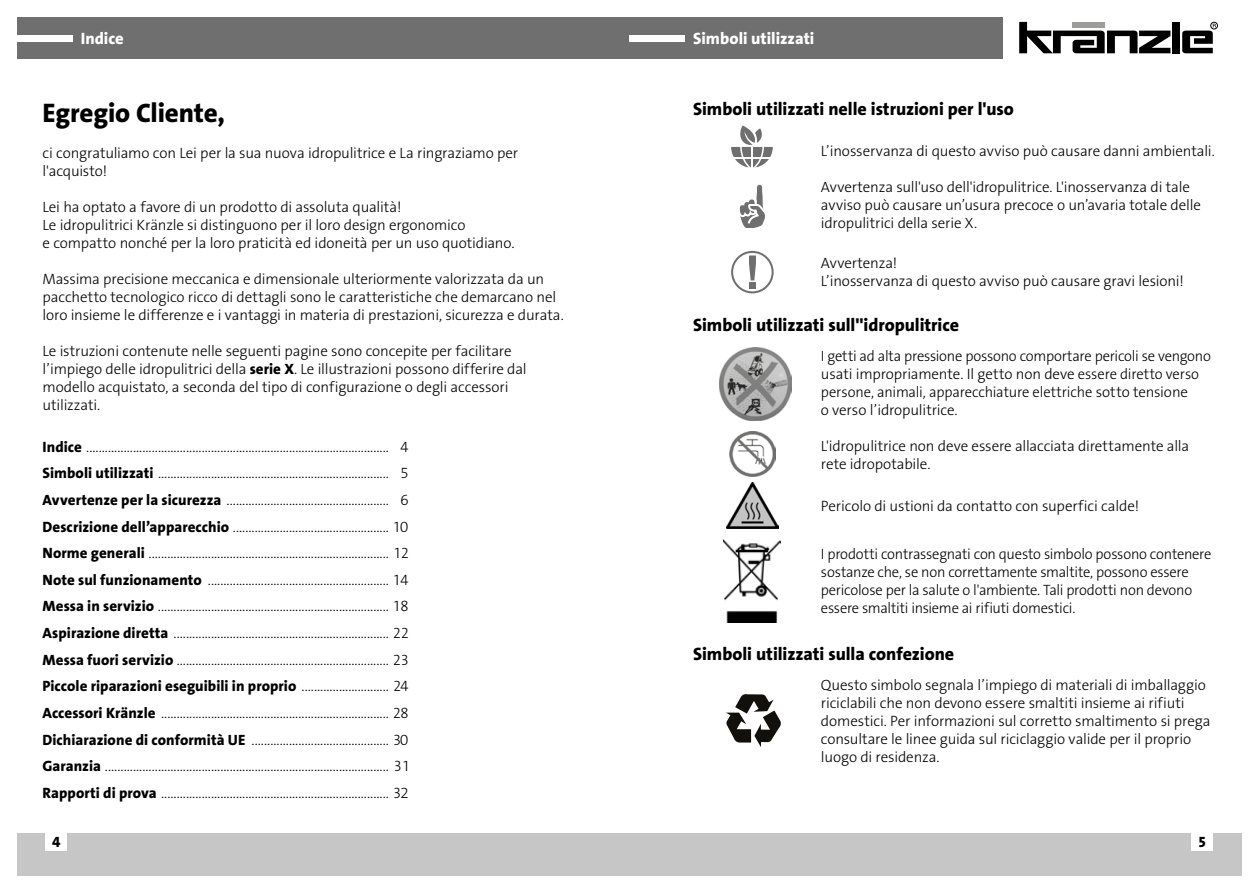
<style>
.page{position:relative;width:1259px;height:893px;background:#fff}
.page>*{position:absolute;margin:0;border:0;box-sizing:border-box;transform-origin:0 0}
.t1{font:27px "The Sans LP8 Ex Bld";letter-spacing:-.005em;color:#000}
.t2{font:18px "The Sans LP8 Ex Bld";letter-spacing:-.005em;color:#000}
.t3{font:16.5px "The Sans LP8 Ex Bld";color:#fff}
.t4{font:15px/18px "The Sans LP3 Lig";letter-spacing:-.01em;color:#000}
.t5{font:15px "The Sans LP8 Ex Bld";color:#000}
.s1{font-family:"The Sans LP8 Ex Bld"}
.s2{font-family:"The Sans LP3 Lig"}
</style>
<div class="page">
<div style="left:629px;top:833px;width:613px;height:43px;background:#c6c6c6"></div>
<div style="left:17px;top:833px;width:612px;height:43px;background:#c6c6c6"></div>
<div style="left:1191px;top:833px;width:22px;height:18px;background:#fff"></div>
<div style="left:46px;top:833px;width:21px;height:18px;background:#fff"></div>
<div style="left:17px;top:17px;width:985px;height:41px;background:#706f6f"></div>
<div style="left:17px;top:35px;width:55px;height:6px;background:#fff"></div>
<div style="left:629px;top:35px;width:56px;height:6px;background:#fff"></div>
<svg style="left:1019px;top:22px;width:151px;height:31px"></svg>
<div style="left:1172px;top:22px;width:7px;height:31px;background:#000"></div>
<div style="left:1210px;top:22px;width:7px;height:7px;border:1px solid #000;border-radius:50%"></div>
<svg style="left:1182px;top:24px;width:34px;height:29px"></svg>
<img style="left:719px;top:348px;width:73px;height:73px">
<svg style="left:731px;top:125px;width:42px;height:43px"></svg>
<svg style="left:739px;top:185px;width:26px;height:42px"></svg>
<svg style="left:731px;top:251px;width:42px;height:42px"></svg>
<div style="left:749px;top:282px;width:6px;height:7px;background:#706f6f"></div>
<img style="left:729px;top:431px;width:46px;height:46px">
<img style="left:723px;top:540px;width:58px;height:83px">
<svg style="left:726px;top:694px;width:55px;height:53px"></svg>
<img style="left:726px;top:483px;width:52px;height:45px">
<p class="t3" style="left:81px;top:28px;width:45px">Indice</p>
<p class="t3" style="left:693px;top:28px;width:123px">Simboli utilizzati</p>
<h1 class="t1" style="left:43px;top:96px;width:184px">Egregio Cliente,</h1>
<p class="t4" style="left:43px;top:144px;width:477px">ci congratuliamo con Lei per la sua nuova idropulitrice e La ringraziamo per l'acquisto!</p>
<p class="t4" style="left:43px;top:198px;width:473px">Lei ha optato a favore di un prodotto di assoluta qualità!<br>Le idropulitrici Kränzle si distinguono per il loro design ergonomico<br>e compatto nonché per la loro praticità ed idoneità per un uso quotidiano.</p>
<p class="t4" style="left:43px;top:270px;width:523px">Massima precisione meccanica e dimensionale ulteriormente valorizzata da un pacchetto tecnologico ricco di dettagli sono le caratteristiche che demarcano nel loro insieme le differenze e i vantaggi in materia di prestazioni, sicurezza e durata.</p>
<p class="t4" style="left:43px;top:342px;width:485px">Le istruzioni contenute nelle seguenti pagine sono concepite per facilitare l’impiego delle idropulitrici della <span class="s1">serie X</span>. Le illustrazioni possono differire dal modello acquistato, a seconda del tipo di configurazione o degli accessori utilizzati.</p>
<p class="t4" style="left:43px;top:433px;width:368px;line-height:26.7px;text-align:justify"><span class="s1">Indice</span> ................................................................................................. 4<br><span class="s1">Simboli utilizzati</span> .......................................................................... 5<br><span class="s1">Avvertenze per la sicurezza</span> .................................................... 6<br><span class="s1">Descrizione dell’apparecchio</span> .................................................. 10<br><span class="s1">Norme generali</span> ............................................................................. 12<br><span class="s1">Note sul funzionamento</span> .......................................................... 14<br><span class="s1">Messa in servizio</span> .......................................................................... 18<br><span class="s1">Aspirazione diretta</span> ..................................................................... 22<br><span class="s1">Messa fuori servizio</span> .................................................................... 23</p>
<p class="t5" style="left:43px;top:677px;width:367px">Piccole riparazioni eseguibili in proprio <span class="s2">............................ 24</span></p>
<p class="t4" style="left:43px;top:700px;width:367px;line-height:26.7px;text-align:justify"><span class="s1">Accessori Kränzle</span> ......................................................................... 28<br><span class="s1">Dichiarazione di conformità UE</span> ............................................ 30<br><span class="s1">Garanzia</span> ........................................................................................... 31<br><span class="s1">Rapporti di prova</span> ......................................................................... 32</p>
<p class="t2" style="left:693px;top:98px;width:322px">Simboli utilizzati nelle istruzioni per l'uso</p>
<p class="t4" style="left:821px;top:142px;width:395px">L’inosservanza di questo avviso può causare danni ambientali.</p>
<p class="t4" style="left:821px;top:178px;width:381px">Avvertenza sull'uso dell'idropulitrice. L'inosservanza di tale avviso può causare un’usura precoce o un’avaria totale delle idropulitrici della serie X.</p>
<p class="t4" style="left:821px;top:254px;width:365px">Avvertenza!<br>L’inosservanza di questo avviso può causare gravi lesioni!</p>
<p class="t2" style="left:693px;top:314px;width:267px">Simboli utilizzati sull''idropulitrice</p>
<p class="t4" style="left:821px;top:347px;width:391px">I getti ad alta pressione possono comportare pericoli se vengono usati impropriamente. Il getto non deve essere diretto verso persone, animali, apparecchiature elettriche sotto tensione<br>o verso l’idropulitrice.</p>
<p class="t4" style="left:821px;top:437px;width:370px">L'idropulitrice non deve essere allacciata direttamente alla rete idropotabile.</p>
<p class="t4" style="left:821px;top:497px;width:320px">Pericolo di ustioni da contatto con superfici calde!</p>
<p class="t4" style="left:821px;top:545px;width:392px">I prodotti contrassegnati con questo simbolo possono contenere sostanze che, se non correttamente smaltite, possono essere pericolose per la salute o l'ambiente. Tali prodotti non devono essere smaltiti insieme ai rifiuti domestici.</p>
<p class="t2" style="left:693px;top:642px;width:262px">Simboli utilizzati sulla confezione</p>
<p class="t4" style="left:821px;top:676px;width:391px">Questo simbolo segnala l’impiego di materiali di imballaggio riciclabili che non devono essere smaltiti insieme ai rifiuti domestici. Per informazioni sul corretto smaltimento si prega consultare le linee guida sul riciclaggio valide per il proprio luogo di residenza.</p>
<p class="t5" style="left:52px;top:832px;width:10px">4</p>
<p class="t5" style="left:1198px;top:832px;width:8px">5</p>
</div>
